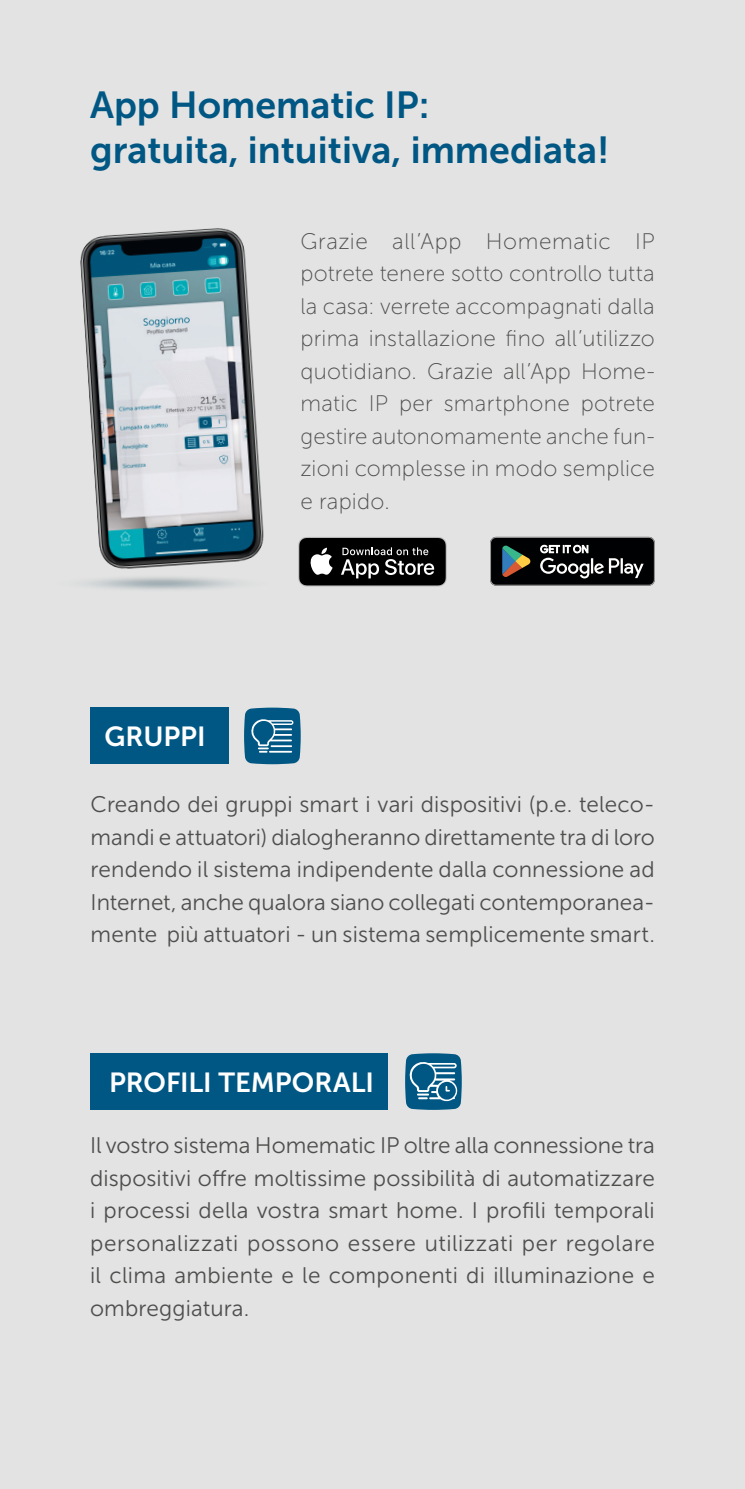
<style>
.page{position:relative;width:745px;height:1489px;background:#fff}
.page>*{position:absolute;margin:0;border:0;box-sizing:border-box;transform-origin:0 0}
.t1{font:37.5px/45px "Museo Sans 700";color:#005784}
.t2{font:27.5px "Museo Sans 700";letter-spacing:-.005em;color:#fff}
.t3{font:22.5px/32.5px "Museo Sans 300";letter-spacing:.01em;color:#4e4e4d;text-align:justify}
.t4{font:22.5px/32.5px "Museo Sans 100";letter-spacing:.01em;color:#4e4e4d;text-align:justify}
</style>
<div class="page">
<div style="left:0;top:0;width:744px;height:1488px;background:#e3e3e3"></div>
<svg style="left:298px;top:537px;width:148px;height:49px;background:#303030"></svg>
<svg style="left:490px;top:537px;width:164px;height:48px;background:#292b2a"></svg>
<img style="left:80px;top:228px;width:184px;height:341px">
<div style="left:90px;top:707px;width:138px;height:57px;background:#005784"></div>
<div style="left:90px;top:1053px;width:297px;height:56px;background:#005784"></div>
<svg style="left:244px;top:707px;width:56px;height:57px;background:#2b7398"></svg>
<svg style="left:405px;top:1053px;width:56px;height:56px;background:#33789b"></svg>
<h1 class="t1" style="left:90px;top:83px;width:520px">App Homematic IP:<br>gratuita, intuitiva, immediata!</h1>
<p class="t2" style="left:104px;top:720px;width:103px">GRUPPI</p>
<p class="t4" style="left:300px;top:225px;width:356px">Grazie all’App Homematic IP potrete tenere sotto controllo tutta la casa: verrete accompagnati dalla prima installazione fino all’utilizzo quotidiano. Grazie all’App Home&shy;matic IP per smartphone potrete gestire autonomamente anche fun&shy;zioni complesse in modo semplice e rapido.</p>
<p class="t3" style="left:91px;top:788px;width:565px">Creando dei gruppi smart i vari dispositivi (p.e. teleco&shy;mandi e attuatori) dialogheranno direttamente tra di loro rendendo il sistema indipendente dalla connessione ad Internet, anche qualora siano collegati contemporanea&shy;mente più attuatori - un sistema semplicemente smart.</p>
<p class="t2" style="left:109px;top:1067px;width:266px">PROFILI TEMPORALI</p>
<p class="t3" style="left:90px;top:1129px;width:566px">Il vostro sistema Homematic IP oltre alla connessione tra dispositivi offre moltissime possibilità di automatizzare i processi della vostra smart home. I profili temporali personalizzati possono essere utilizzati per regolare il clima ambiente e le componenti di illuminazione e ombreggiatura.</p>
</div>
